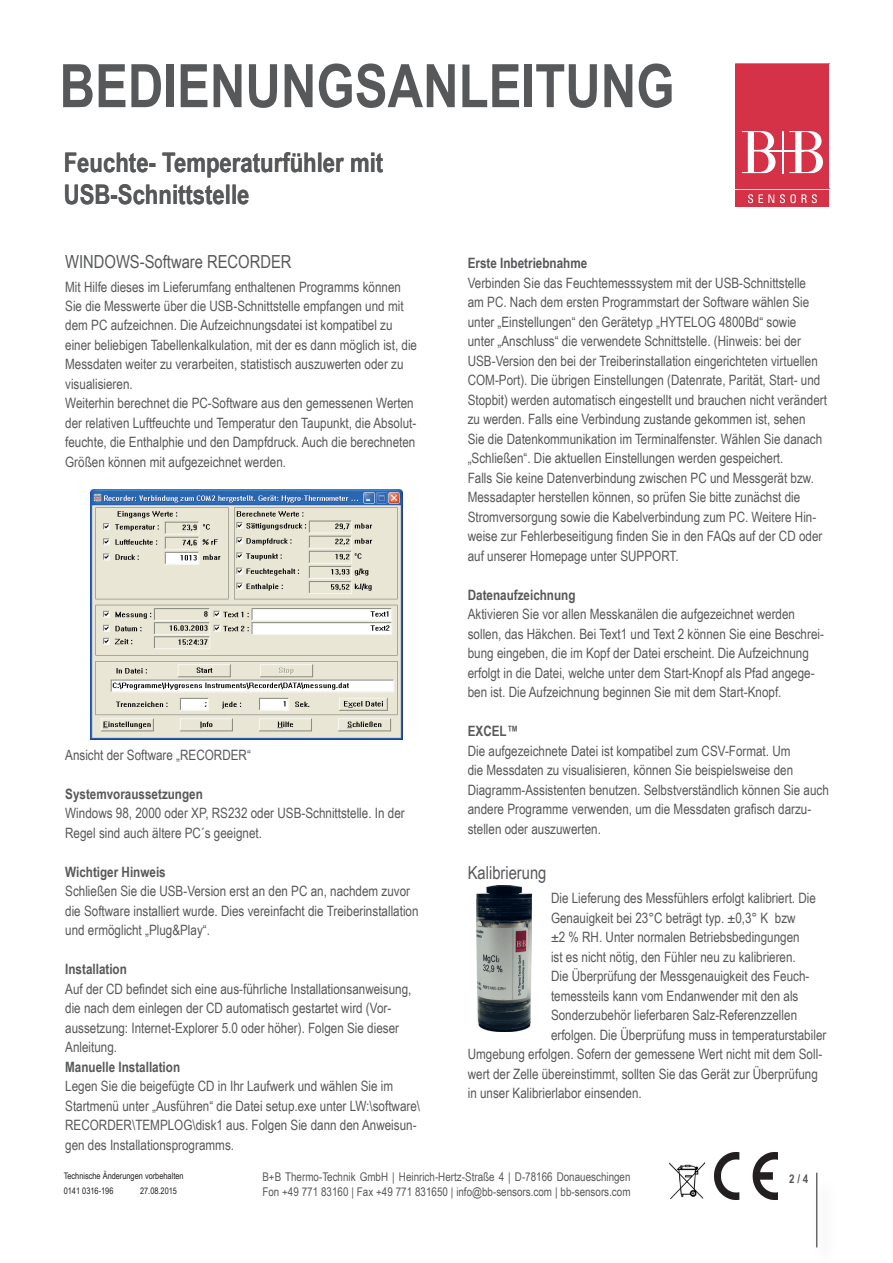
<style>
.page{position:relative;width:893px;height:1263px;background:#fff}
.page>*{position:absolute;margin:0;border:0;box-sizing:border-box;transform-origin:0 0}
.t1{font:700 60px "Arial Narrow";color:#57585a}
.t2{font:700 27px/32.4px "Arial Narrow";color:#57585a}
.t3{font:18px "Arial Narrow";color:#57585a}
.t4{font:14.25px/19.5px "Arial Narrow";color:#57585a}
.t5{font:700 14.25px "Arial Narrow";color:#57585a}
.t6{font:12px/14.4px "Arial Narrow";color:#57585a}
.t7{font:700 12px "Arial Narrow";color:#57585a}
.t8{font:9px/15px "Arial Narrow";color:#231f20}
</style>
<div class="page">
<img style="left:90px;top:489px;width:312px;height:251px">
<img style="left:476px;top:885px;width:55px;height:146px">
<div style="left:736px;top:190px;width:93px;height:17px;background:#d63247"></div>
<svg style="left:736px;top:64px;width:93px;height:139px"></svg>
<hr style="left:816px;top:1172px;width:1px;height:75px;background:#231f20">
<img style="left:715px;top:1152px;width:62px;height:47px">
<img style="left:670px;top:1162px;width:35px;height:36px">
<h1 class="t1" style="left:60px;top:41px;width:617px">BEDIENUNGSANLEITUNG</h1>
<h2 class="t2" style="left:64px;top:145px;width:321px">Feuchte- Temperaturfühler mit<br>USB-Schnittstelle</h2>
<p class="t3" style="left:65px;top:248px;width:228px">WINDOWS-Software RECORDER</p>
<p class="t4" style="left:65px;top:276px;width:353px">Mit Hilfe dieses im Lieferumfang enthaltenen Programms können Sie die Messwerte über die USB-Schnittstelle empfangen und mit dem PC aufzeichnen. Die Aufzeichnungsdatei ist kompatibel zu einer beliebigen Tabellenkalkulation, mit der es dann möglich ist, die Messdaten weiter zu verarbeiten, statistisch auszuwerten oder zu visualisieren.<br>Weiterhin berechnet die PC-Software aus den gemessenen Werten der relativen Luftfeuchte und Temperatur den Taupunkt, die Absolut&shy;feuchte, die Enthalphie und den Dampfdruck. Auch die berechneten Größen können mit aufgezeichnet werden.</p>
<p class="t4" style="left:65px;top:744px;width:187px">Ansicht der Software „RECORDER“</p>
<p class="t5" style="left:65px;top:783px;width:139px">Systemvoraussetzungen</p>
<p class="t4" style="left:65px;top:803px;width:341px">Windows 98, 2000 oder XP, RS232 oder USB-Schnittstelle. In der<br>Regel sind auch ältere PC´s geeignet.</p>
<p class="t5" style="left:65px;top:861px;width:102px">Wichtiger Hinweis</p>
<p class="t4" style="left:65px;top:881px;width:355px">Schließen Sie die USB-Version erst an den PC an, nachdem zuvor die Software installiert wurde. Dies vereinfacht die Treiberinstallation und ermöglicht „Plug&amp;Play“.</p>
<p class="t5" style="left:65px;top:958px;width:63px">Installation</p>
<p class="t4" style="left:65px;top:978px;width:348px">Auf der CD befindet sich eine aus-führliche Installationsanweisung, die nach dem einlegen der CD automatisch gestartet wird (Vor&shy;aussetzung: Internet-Explorer 5.0 oder höher). Folgen Sie dieser Anleitung.</p>
<p class="t5" style="left:65px;top:1056px;width:116px">Manuelle Installation</p>
<p class="t4" style="left:65px;top:1076px;width:356px">Legen Sie die beigefügte CD in Ihr Laufwerk und wählen Sie im Startmenü unter „Ausführen“ die Datei setup.exe unter LW:\software\ RECORDER\TEMPLOG\disk1 aus. Folgen Sie dann den Anweisun&shy;gen des Installationsprogramms.</p>
<p class="t5" style="left:468px;top:253px;width:121px">Erste Inbetriebnahme</p>
<p class="t4" style="left:468px;top:273px;width:361px">Verbinden Sie das Feuchtemesssystem mit der USB-Schnittstelle<br>am PC. Nach dem ersten Programmstart der Software wählen Sie unter „Einstellungen“ den Gerätetyp „HYTELOG 4800Bd“ sowie<br>unter „Anschluss“ die verwendete Schnittstelle. (Hinweis: bei der USB-Version den bei der Treiberinstallation eingerichteten virtuellen COM-Port). Die übrigen Einstellungen (Datenrate, Parität, Start- und Stopbit) werden automatisch eingestellt und brauchen nicht verändert zu werden. Falls eine Verbindung zustande gekommen ist, sehen<br>Sie die Datenkommunikation im Terminalfenster. Wählen Sie danach „Schließen“. Die aktuellen Einstellungen werden gespeichert.<br>Falls Sie keine Datenverbindung zwischen PC und Messgerät bzw.<br>Messadapter herstellen können, so prüfen Sie bitte zunächst die Stromversorgung sowie die Kabelverbindung zum PC. Weitere Hin&shy;weise zur Fehlerbeseitigung finden Sie in den FAQs auf der CD oder auf unserer Homepage unter SUPPORT.</p>
<p class="t5" style="left:468px;top:584px;width:109px">Datenaufzeichnung</p>
<p class="t4" style="left:468px;top:604px;width:358px">Aktivieren Sie vor allen Messkanälen die aufgezeichnet werden sollen, das Häkchen. Bei Text1 und Text 2 können Sie eine Beschrei&shy;bung eingeben, die im Kopf der Datei erscheint. Die Aufzeichnung erfolgt in die Datei, welche unter dem Start-Knopf als Pfad angege&shy;ben ist. Die Aufzeichnung beginnen Sie mit dem Start-Knopf.</p>
<p class="t5" style="left:468px;top:720px;width:52px">EXCEL™</p>
<p class="t4" style="left:468px;top:740px;width:363px">Die aufgezeichnete Datei ist kompatibel zum CSV-Format. Um<br>die Messdaten zu visualisieren, können Sie beispielsweise den Diagramm-Assistenten benutzen. Selbstverständlich können Sie auch andere Programme verwenden, um die Messdaten grafisch darzu&shy;stellen oder auszuwerten.</p>
<p class="t3" style="left:468px;top:860px;width:80px">Kalibrierung</p>
<p class="t4" style="left:551px;top:888px;width:266px">Die Lieferung des Messfühlers erfolgt kalibriert. Die</p>
<p class="t4" style="left:551px;top:907px;width:246px">Genauigkeit bei 23°C beträgt typ. ±0,3° K bzw</p>
<p class="t4" style="left:551px;top:927px;width:250px">±2 % RH. Unter normalen Betriebsbedingungen</p>
<p class="t4" style="left:551px;top:946px;width:246px">ist es nicht nötig, den Fühler neu zu kalibrieren.</p>
<p class="t4" style="left:551px;top:966px;width:260px">Die Überprüfung der Messgenauigkeit des Feuch-</p>
<p class="t4" style="left:551px;top:985px;width:249px">temessteils kann vom Endanwender mit den als</p>
<p class="t4" style="left:551px;top:1005px;width:248px">Sonderzubehör lieferbaren Salz-Referenzzellen</p>
<p class="t4" style="left:551px;top:1024px;width:277px">erfolgen. Die Überprüfung muss in temperaturstabiler</p>
<p class="t4" style="left:468px;top:1044px;width:356px">Umgebung erfolgen. Sofern der gemessene Wert nicht mit dem Soll-</p>
<p class="t4" style="left:468px;top:1063px;width:352px">wert der Zelle übereinstimmt, sollten Sie das Gerät zur Überprüfung</p>
<p class="t4" style="left:468px;top:1083px;width:176px">in unser Kalibrierlabor einsenden.</p>
<p class="t8" style="left:64px;top:1168px;width:121px">Technische Änderungen vorbehalten<br>0141 0316-196</p>
<p class="t8" style="left:140px;top:1183px;width:38px">27.08.2015</p>
<p class="t6" style="left:262px;top:1169px;width:370px">B+B Thermo-Technik GmbH | Heinrich-Hertz-Straße 4 | D-78166 Donaueschingen<br>Fon +49 771 83160 | Fax +49 771 831650 | info@bb-sensors.com | bb-sensors.com</p>
<p class="t7" style="left:789px;top:1170px;width:21px">2 / 4</p>
</div>
